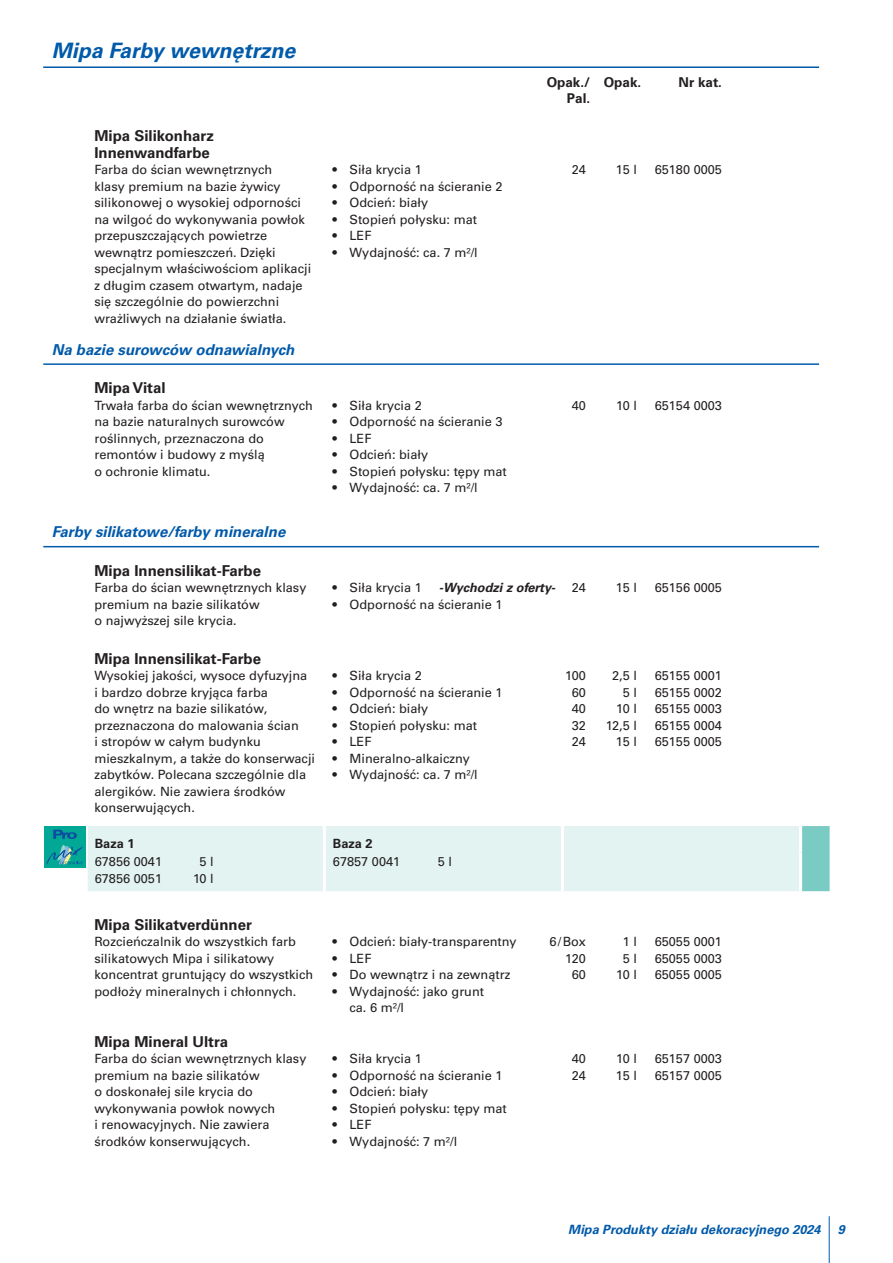
<style>
.page{position:relative;width:893px;height:1263px;background:#fff}
.page>*{position:absolute;margin:0;border:0;box-sizing:border-box;transform-origin:0 0}
.t1{font:italic 700 21.15px "Univers LT Pro 65";color:#015aaa}
.t2{font:700 15px/16.5px "Univers LT Pro 65";color:#231f20}
.t3{font:italic 700 15px "Univers LT Pro 65";color:#015aaa}
.t4{font:700 13.5px/16.5px "Univers LT Pro 65";color:#231f20;text-align:right}
.t5{font:12.75px/16.5px "Univers LT Pro 55 Roman";color:#231f20}
.t6{font:italic 700 12.75px "Univers LT Pro 65";color:#015aaa}
.t7{font:italic 700 12.75px "Univers LT Pro 65";color:#231f20}
.t8{font:700 12.75px "Univers LT Pro 65";color:#231f20}
</style>
<div class="page">
<hr style="left:829px;top:1216px;width:1px;height:47px;background:#015aaa">
<hr style="left:43px;top:66px;width:776px;height:2px;background:#015aaa">
<hr style="left:43px;top:363px;width:776px;height:2px;background:#015aaa">
<hr style="left:43px;top:546px;width:776px;height:1px;background:#015aaa">
<div style="left:88px;top:826px;width:711px;height:65px;background:#e3f3f1"></div>
<svg style="left:802px;top:826px;width:28px;height:65px;background:#7ccbc5"></svg>
<hr style="left:323px;top:826px;width:3px;height:26px;background:#fff">
<hr style="left:323px;top:852px;width:3px;height:39px;background:#fff">
<hr style="left:561px;top:826px;width:3px;height:26px;background:#fff">
<hr style="left:561px;top:852px;width:3px;height:39px;background:#fff">
<div style="left:44px;top:826px;width:41px;height:41px;background:#00a895"></div>
<svg style="left:53px;top:830px;width:24px;height:9px"></svg>
<svg style="left:46px;top:845px;width:37px;height:20px"></svg>
<h1 class="t1" style="left:52px;top:38px;width:245px">Mipa Farby wewnętrzne</h1>
<p class="t2" style="left:94px;top:128px;width:121px">Mipa Silikonharz<br>Innenwandfarbe</p>
<p class="t5" style="left:94px;top:161px;width:218px">Farba do ścian wewnętrznych<br>klasy premium na bazie żywicy silikonowej o wysokiej odporności na wilgoć do wykonywania powłok przepuszczających powietrze wewnątrz pomieszczeń. Dzięki specjalnym właściwościom aplikacji z długim czasem otwartym, nadaje się szczególnie do powierzchni wrażliwych na działanie światła.</p>
<p class="t5" style="left:332px;top:161px;width:91px">• Siła krycia 1</p>
<p class="t5" style="left:332px;top:178px;width:172px">• Odporność na ścieranie 2</p>
<p class="t5" style="left:332px;top:194px;width:97px">• Odcień: biały</p>
<p class="t5" style="left:332px;top:211px;width:146px">• Stopień połysku: mat</p>
<p class="t5" style="left:332px;top:227px;width:40px">• LEF</p>
<p class="t5" style="left:332px;top:244px;width:147px">• Wydajność: ca. 7 m²/l</p>
<p class="t3" style="left:52px;top:341px;width:244px">Na bazie surowców odnawialnych</p>
<p class="t2" style="left:94px;top:380px;width:73px">Mipa Vital</p>
<p class="t5" style="left:94px;top:397px;width:220px">Trwała farba do ścian wewnętrznych na bazie naturalnych surowców roślinnych, przeznaczona do remontów i budowy z myślą<br>o ochronie klimatu.</p>
<p class="t5" style="left:332px;top:397px;width:91px">• Siła krycia 2</p>
<p class="t5" style="left:332px;top:414px;width:172px">• Odporność na ścieranie 3</p>
<p class="t5" style="left:332px;top:430px;width:40px">• LEF</p>
<p class="t5" style="left:332px;top:447px;width:97px">• Odcień: biały</p>
<p class="t5" style="left:332px;top:463px;width:176px">• Stopień połysku: tępy mat</p>
<p class="t5" style="left:332px;top:480px;width:147px">• Wydajność: ca. 7 m²/l</p>
<p class="t4" style="left:547px;top:74px;width:45px">Opak./<br>Pal.</p>
<p class="t4" style="left:604px;top:74px;width:39px">Opak.</p>
<p class="t4" style="left:678px;top:74px;width:45px">Nr kat.</p>
<p class="t5" style="left:572px;top:161px;width:16px">24</p>
<p class="t5" style="left:616px;top:161px;width:23px">15 l</p>
<p class="t5" style="left:655px;top:161px;width:69px">65180 0005</p>
<p class="t5" style="left:572px;top:397px;width:16px">40</p>
<p class="t5" style="left:616px;top:397px;width:22px">10 l</p>
<p class="t5" style="left:655px;top:397px;width:69px">65154 0003</p>
<p class="t3" style="left:52px;top:523px;width:235px">Farby silikatowe/farby mineralne</p>
<p class="t2" style="left:94px;top:562px;width:168px">Mipa Innensilikat-Farbe</p>
<p class="t5" style="left:94px;top:580px;width:214px">Farba do ścian wewnętrznych klasy premium na bazie silikatów<br>o najwyższej sile krycia.</p>
<p class="t5" style="left:332px;top:580px;width:91px">• Siła krycia 1</p>
<p class="t7" style="left:439px;top:580px;width:118px">-Wychodzi z oferty-</p>
<p class="t5" style="left:332px;top:596px;width:172px">• Odporność na ścieranie 1</p>
<p class="t2" style="left:94px;top:650px;width:168px">Mipa Innensilikat-Farbe</p>
<p class="t5" style="left:94px;top:668px;width:222px">Wysokiej jakości, wysoce dyfuzyjna<br>i bardzo dobrze kryjąca farba<br>do wnętrz na bazie silikatów, przeznaczona do malowania ścian<br>i stropów w całym budynku mieszkalnym, a także do konserwacji zabytków. Polecana szczególnie dla alergików. Nie zawiera środków konserwujących.</p>
<p class="t5" style="left:332px;top:668px;width:91px">• Siła krycia 2</p>
<p class="t5" style="left:332px;top:684px;width:172px">• Odporność na ścieranie 1</p>
<p class="t5" style="left:332px;top:701px;width:97px">• Odcień: biały</p>
<p class="t5" style="left:332px;top:717px;width:146px">• Stopień połysku: mat</p>
<p class="t5" style="left:332px;top:734px;width:40px">• LEF</p>
<p class="t5" style="left:332px;top:750px;width:139px">• Mineralno-alkaiczny</p>
<p class="t5" style="left:332px;top:767px;width:147px">• Wydajność: ca. 7 m²/l</p>
<p class="t5" style="left:572px;top:580px;width:16px">24</p>
<p class="t5" style="left:616px;top:580px;width:23px">15 l</p>
<p class="t5" style="left:655px;top:580px;width:69px">65156 0005</p>
<p class="t5" style="left:565px;top:668px;width:22px;text-align:center">100<br>60<br>40<br>32<br>24</p>
<p class="t5" style="left:606px;top:668px;width:33px;text-align:right">2,5 l<br>5 l<br>10 l<br>12,5 l<br>15 l</p>
<p class="t5" style="left:655px;top:668px;width:69px;text-align:justify">65155 0001<br>65155 0002<br>65155 0003<br>65155 0004<br>65155 0005</p>
<p class="t8" style="left:95px;top:836px;width:41px">Baza 1</p>
<p class="t8" style="left:333px;top:836px;width:41px">Baza 2</p>
<p class="t5" style="left:95px;top:853px;width:69px">67856 0041<br>67856 0051</p>
<p class="t5" style="left:193px;top:853px;width:22px;text-align:center">5 l<br>10 l</p>
<p class="t5" style="left:333px;top:853px;width:69px">67857 0041</p>
<p class="t5" style="left:438px;top:853px;width:16px">5 l</p>
<p class="t2" style="left:94px;top:916px;width:159px">Mipa Silikatverdünner</p>
<p class="t5" style="left:94px;top:933px;width:220px">Rozcieńczalnik do wszystkich farb silikatowych Mipa i silikatowy koncentrat gruntujący do wszystkich podłoży mineralnych i chłonnych.</p>
<p class="t5" style="left:332px;top:933px;width:186px">• Odcień: biały-transparentny</p>
<p class="t5" style="left:332px;top:950px;width:40px">• LEF</p>
<p class="t5" style="left:332px;top:966px;width:179px">• Do wewnątrz i na zewnątrz</p>
<p class="t5" style="left:350px;top:983px;width:136px;text-indent:-17px">• Wydajność: jako grunt ca. 6 m²/l</p>
<p class="t2" style="left:94px;top:1033px;width:135px">Mipa Mineral Ultra</p>
<p class="t5" style="left:94px;top:1050px;width:214px">Farba do ścian wewnętrznych klasy premium na bazie silikatów<br>o doskonałej sile krycia do wykonywania powłok nowych<br>i renowacyjnych. Nie zawiera środków konserwujących.</p>
<p class="t5" style="left:332px;top:1050px;width:91px">• Siła krycia 1</p>
<p class="t5" style="left:332px;top:1067px;width:172px">• Odporność na ścieranie 1</p>
<p class="t5" style="left:332px;top:1083px;width:97px">• Odcień: biały</p>
<p class="t5" style="left:332px;top:1100px;width:176px">• Stopień połysku: tępy mat</p>
<p class="t5" style="left:332px;top:1116px;width:40px">• LEF</p>
<p class="t5" style="left:332px;top:1133px;width:126px">• Wydajność: 7 m²/l</p>
<p class="t5" style="left:550px;top:933px;width:38px;text-align:right">6/Box<br>120<br>60</p>
<p class="t5" style="left:616px;top:933px;width:22px;text-align:center">1 l<br>5 l<br>10 l</p>
<p class="t5" style="left:655px;top:933px;width:69px;text-align:justify">65055 0001<br>65055 0003<br>65055 0005</p>
<p class="t5" style="left:572px;top:1050px;width:16px">40<br>24</p>
<p class="t5" style="left:616px;top:1050px;width:23px">10 l<br>15 l</p>
<p class="t5" style="left:655px;top:1050px;width:69px">65157 0003<br>65157 0005</p>
<p class="t6" style="left:568px;top:1222px;width:254px">Mipa Produkty działu dekoracyjnego 2024</p>
<p class="t6" style="left:838px;top:1222px;width:9px">9</p>
</div>
